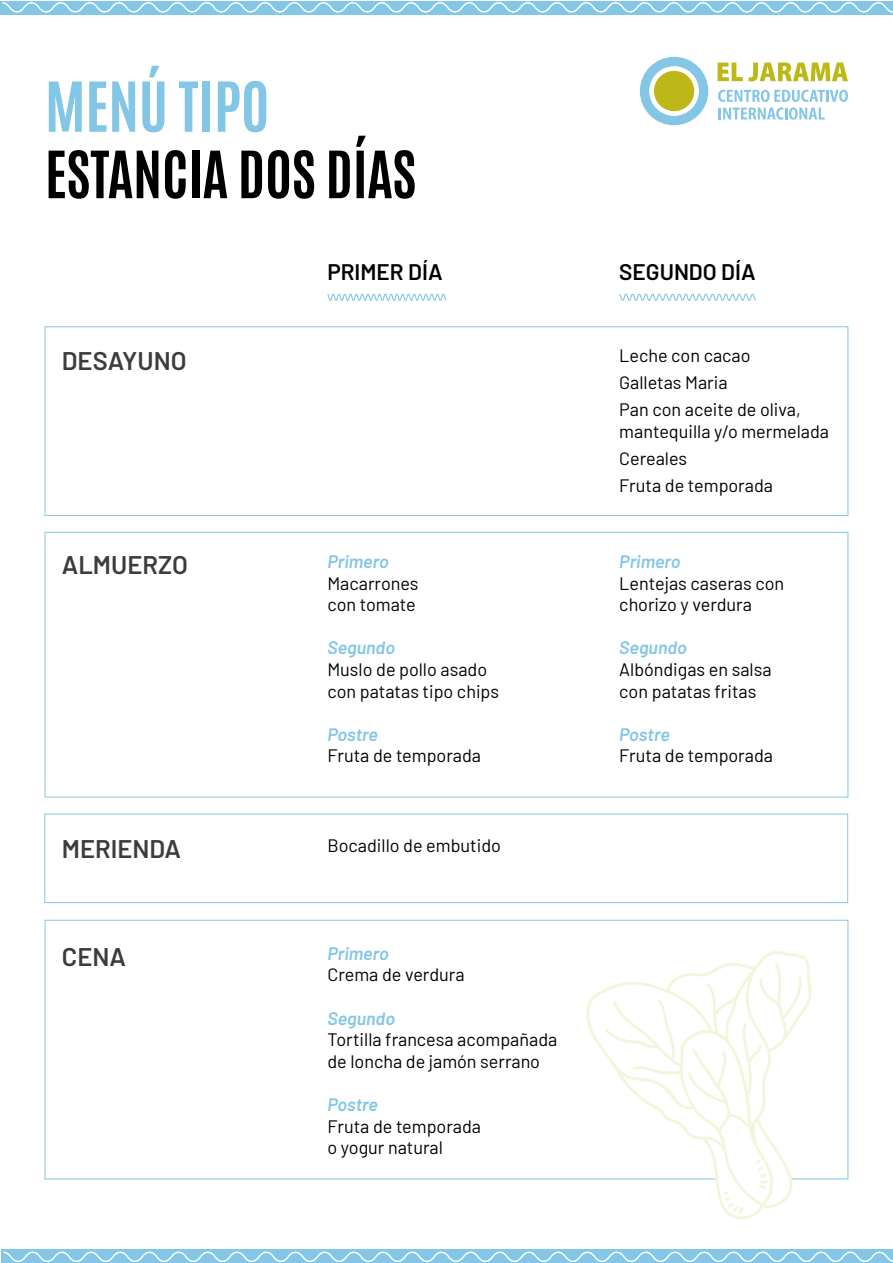
<style>
.page{position:relative;width:893px;height:1263px;background:#fff}
.page>*{position:absolute;margin:0;border:0;box-sizing:border-box;transform-origin:0 0}
.t1{font:58.5px "Antonio";color:#83c6e6}
.t2{font:55.35px "Antonio";color:#000}
.t3{font:600 25.5px "Barlow";color:#3c3c3b}
.t4{font:600 22.5px "Barlow";color:#000}
.t5{font:18px/21.6px "Barlow";color:#000}
.t6{font:italic 600 18px "Barlow";color:#83c6e6}
</style>
<div class="page">
<div style="left:0;top:1px;width:892px;height:13px;background:#83c6e6"></div>
<svg style="left:2px;top:1px;width:891px;height:12px"></svg>
<svg style="left:717px;top:62px;width:131px;height:19px"></svg>
<svg style="left:718px;top:90px;width:130px;height:30px"></svg>
<svg style="left:640px;top:57px;width:68px;height:68px"></svg>
<div style="left:44px;top:814px;width:804px;height:89px;border:1px solid #83c6e6"></div>
<div style="left:45px;top:532px;width:803px;height:265px;border:1px solid #83c6e6"></div>
<div style="left:45px;top:326px;width:803px;height:190px;border:1px solid #83c6e6"></div>
<svg style="left:327px;top:293px;width:120px;height:8px"></svg>
<svg style="left:619px;top:293px;width:137px;height:8px"></svg>
<div style="left:1px;top:1248px;width:892px;height:14px;background:#83c6e6"></div>
<svg style="left:2px;top:1251px;width:891px;height:12px"></svg>
<svg style="left:586px;top:951px;width:226px;height:268px"></svg>
<svg style="left:756px;top:1159px;width:12px;height:30px"></svg>
<svg style="left:723px;top:1191px;width:21px;height:23px"></svg>
<h1 class="t1" style="left:45px;top:65px;width:226px">MENÚ TIPO</h1>
<h2 class="t2" style="left:45px;top:135px;width:373px">ESTANCIA DOS DÍAS</h2>
<p class="t4" style="left:327px;top:255px;width:117px">PRIMER DÍA</p>
<p class="t4" style="left:619px;top:255px;width:138px">SEGUNDO DÍA</p>
<h3 class="t3" style="left:62px;top:342px;width:126px">DESAYUNO</h3>
<p class="t5" style="left:619px;top:341px;width:183px;line-height:27px">Leche con cacao<br>Galletas Maria<br>Pan con aceite de oliva,</p>
<p class="t5" style="left:619px;top:417px;width:211px;line-height:27px">mantequilla y/o mermelada<br>Cereales<br>Fruta de temporada</p>
<h3 class="t3" style="left:62px;top:546px;width:128px">ALMUERZO</h3>
<p class="t6" style="left:327px;top:548px;width:63px">Primero</p>
<p class="t5" style="left:327px;top:571px;width:93px">Macarrones con tomate</p>
<p class="t6" style="left:327px;top:635px;width:69px">Segundo</p>
<p class="t5" style="left:327px;top:657px;width:173px">Muslo de pollo asado con patatas tipo chips</p>
<p class="t6" style="left:327px;top:721px;width:52px">Postre</p>
<p class="t5" style="left:327px;top:744px;width:155px">Fruta de temporada</p>
<p class="t6" style="left:619px;top:548px;width:63px">Primero</p>
<p class="t5" style="left:619px;top:571px;width:166px">Lentejas caseras con chorizo y verdura</p>
<p class="t6" style="left:619px;top:635px;width:69px">Segundo</p>
<p class="t5" style="left:619px;top:657px;width:154px">Albóndigas en salsa con patatas fritas</p>
<p class="t6" style="left:619px;top:721px;width:52px">Postre</p>
<p class="t5" style="left:619px;top:744px;width:155px">Fruta de temporada</p>
<h3 class="t3" style="left:62px;top:830px;width:121px">MERIENDA</h3>
<p class="t5" style="left:327px;top:833px;width:175px">Bocadillo de embutido</p>
<h3 class="t3" style="left:62px;top:938px;width:66px">CENA</h3>
<p class="t6" style="left:327px;top:940px;width:63px">Primero</p>
<p class="t5" style="left:327px;top:963px;width:139px">Crema de verdura</p>
<p class="t6" style="left:327px;top:1005px;width:69px">Segundo</p>
<p class="t5" style="left:327px;top:1027px;width:231px">Tortilla francesa acompañada de loncha de jamón serrano</p>
<p class="t6" style="left:327px;top:1091px;width:52px">Postre</p>
<p class="t5" style="left:327px;top:1114px;width:155px">Fruta de temporada o yogur natural</p>
</div>
